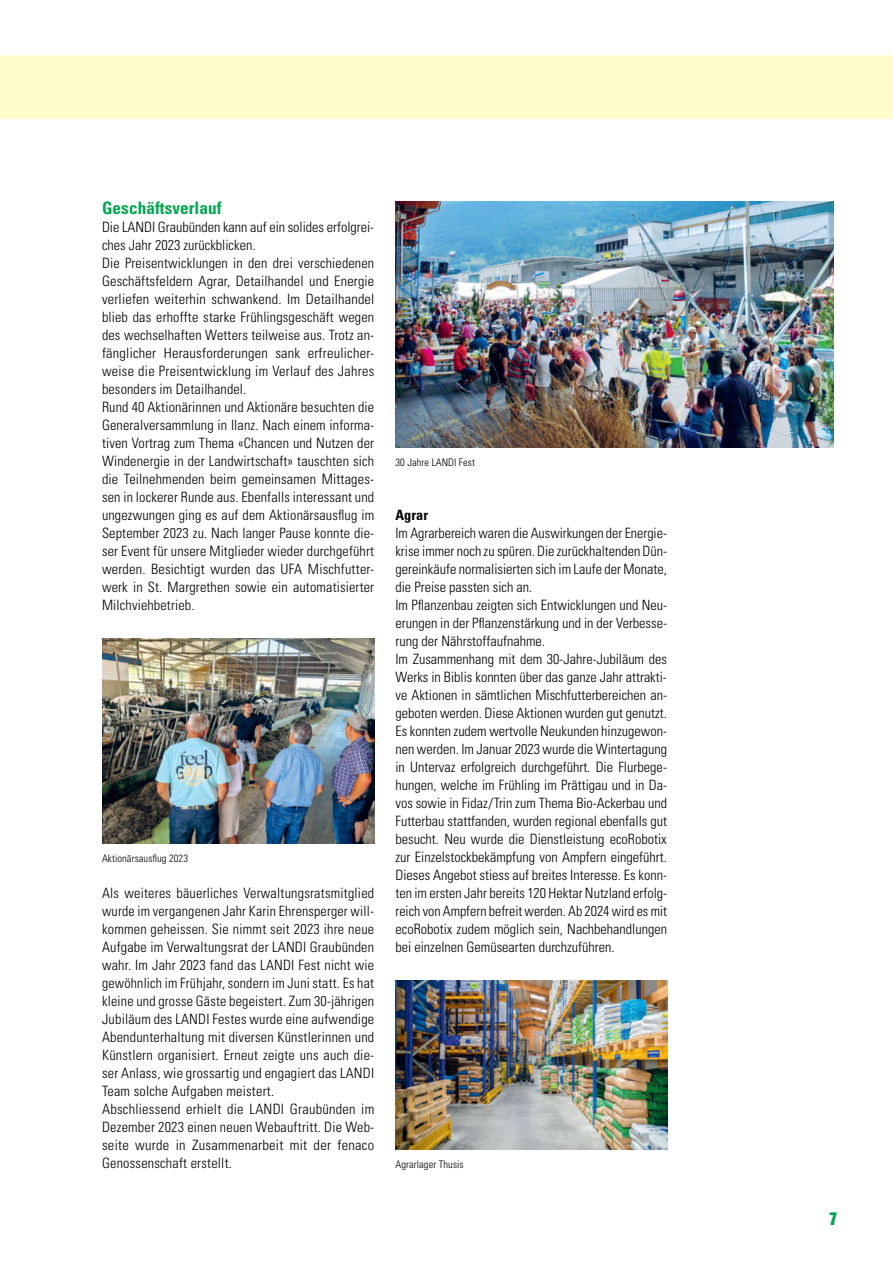
<style>
.page{position:relative;width:893px;height:1263px;background:#fff}
.page>*{position:absolute;margin:0;border:0;box-sizing:border-box;transform-origin:0 0}
.t1{font:condensed 18px "Block Pro";color:#00a650}
.t2{font:700 condensed 17.25px "Univers LT Std";letter-spacing:.005em;color:#00a650}
.t3{font:300 condensed 14.25px/18px "Univers LT Std";letter-spacing:.01em;color:#000}
.t4{font:700 condensed 14.25px "Univers LT Std";letter-spacing:.005em;color:#000}
.t5{font:300 condensed 10.5px "Univers LT Std";letter-spacing:.005em;color:#000}
</style>
<div class="page">
<img style="left:102px;top:638px;width:272px;height:206px">
<img style="left:395px;top:980px;width:273px;height:170px">
<img style="left:395px;top:201px;width:438px;height:247px">
<div style="left:0;top:55px;width:893px;height:64px;background:#fffbcc"></div>
<p class="t2" style="left:102px;top:197px;width:121px">Geschäftsverlauf</p>
<p class="t3" style="left:102px;top:218px;width:274px">Die LANDI Graubünden kann auf ein solides erfolgrei&shy;ches Jahr 2023 zurückblicken.<br>Die Preisentwicklungen in den drei verschiedenen Geschäftsfeldern Agrar, Detailhandel und Energie verliefen weiterhin schwankend. Im Detailhandel blieb das erhoffte starke Frühlingsgeschäft wegen des wechselhaften Wetters teilweise aus. Trotz an&shy;fänglicher Herausforderungen sank erfreulicher&shy;weise die Preisentwicklung im Verlauf des Jahres besonders im Detailhandel.<br>Rund 40 Aktionärinnen und Aktionäre besuchten die Generalversammlung in Ilanz. Nach einem informa&shy;tiven Vortrag zum Thema «Chancen und Nutzen der Windenergie in der Landwirtschaft» tauschten sich die Teilnehmenden beim gemeinsamen Mittages&shy;sen in lockerer Runde aus. Ebenfalls interessant und ungezwungen ging es auf dem Aktionärsausflug im September 2023 zu. Nach langer Pause konnte die&shy;ser Event für unsere Mitglieder wieder durchgeführt werden. Besichtigt wurden das UFA Mischfutter&shy;werk in St. Margrethen sowie ein automatisierter Milchviehbetrieb.</p>
<p class="t5" style="left:102px;top:852px;width:87px">Aktionärsausflug 2023</p>
<p class="t3" style="left:102px;top:884px;width:274px">Als weiteres bäuerliches Verwaltungsratsmitglied wurde im vergangenen Jahr Karin Ehrensperger will&shy;kommen geheissen. Sie nimmt seit 2023 ihre neue Aufgabe im Verwaltungsrat der LANDI Graubünden wahr. Im Jahr 2023 fand das LANDI Fest nicht wie gewöhnlich im Frühjahr, sondern im Juni statt. Es hat kleine und grosse Gäste begeistert. Zum 30-jährigen Jubiläum des LANDI Festes wurde eine aufwendige Abendunterhaltung mit diversen Künstlerinnen und Künstlern organisiert. Erneut zeigte uns auch die&shy;ser Anlass, wie grossartig und engagiert das LANDI Team solche Aufgaben meistert.<br>Abschliessend erhielt die LANDI Graubünden im Dezember 2023 einen neuen Webauftritt. Die Web&shy;seite wurde in Zusammenarbeit mit der fenaco Genossenschaft erstellt.</p>
<p class="t5" style="left:395px;top:456px;width:81px">30 Jahre LANDI Fest</p>
<p class="t4" style="left:395px;top:506px;width:34px">Agrar</p>
<p class="t3" style="left:395px;top:524px;width:273px">Im Agrarbereich waren die Auswirkungen der Energie&shy;krise immer noch zu spüren. Die zurückhaltenden Dün&shy;gereinkäufe normalisierten sich im Laufe der Monate, die Preise passten sich an.<br>Im Pflanzenbau zeigten sich Entwicklungen und Neu&shy;erungen in der Pflanzenstärkung und in der Verbesse&shy;rung der Nährstoffaufnahme.<br>Im Zusammenhang mit dem 30-Jahre-Jubiläum des Werks in Biblis konnten über das ganze Jahr attrakti&shy;ve Aktionen in sämtlichen Mischfutterbereichen an&shy;geboten werden. Diese Aktionen wurden gut genutzt.<br>Es konnten zudem wertvolle Neukunden hinzugewon&shy;nen werden. Im Januar 2023 wurde die Wintertagung in Untervaz erfolgreich durchgeführt. Die Flurbege&shy;hungen, welche im Frühling im Prättigau und in Da&shy;vos sowie in Fidaz/Trin zum Thema Bio-Ackerbau und Futterbau stattfanden, wurden regional ebenfalls gut besucht. Neu wurde die Dienstleistung ecoRobotix zur Einzelstockbekämpfung von Ampfern eingeführt.<br>Dieses Angebot stiess auf breites Interesse. Es konn&shy;ten im ersten Jahr bereits 120 Hektar Nutzland erfolg&shy;reich von Ampfern befreit werden. Ab 2024 wird es mit ecoRobotix zudem möglich sein, Nachbehandlungen bei einzelnen Gemüsearten durchzuführen.</p>
<p class="t5" style="left:395px;top:1158px;width:70px">Agrarlager Thusis</p>
<p class="t1" style="left:829px;top:1207px;width:10px">7</p>
</div>
